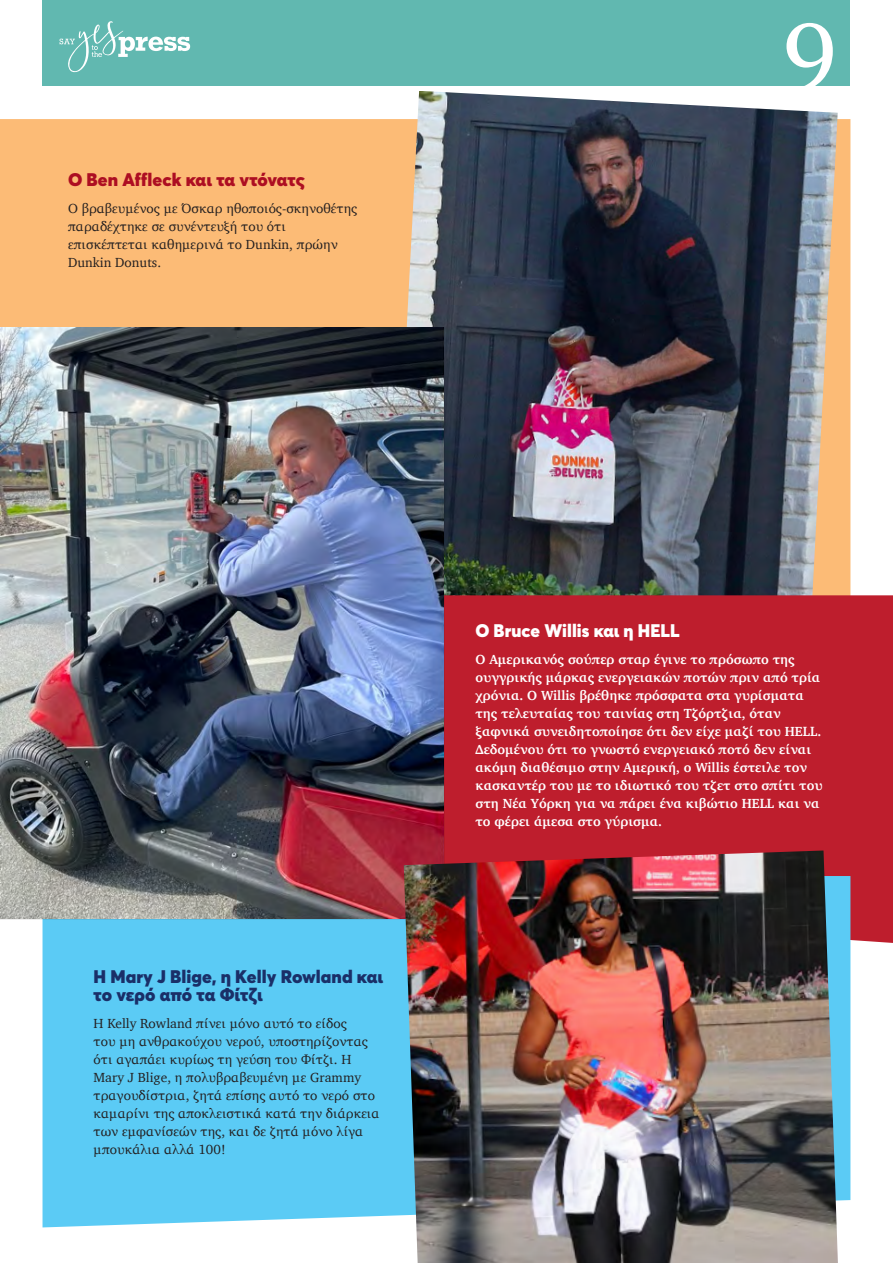
<style>
.page{position:relative;width:893px;height:1263px;background:#fff}
.page>*{position:absolute;margin:0;border:0;box-sizing:border-box;transform-origin:0 0}
.t1{font:97.5px "Georgia";color:#fff}
.t2{font:900 18px/18px "Averta";letter-spacing:.005em;color:#1a2f68}
.t3{font:900 18px "Averta";letter-spacing:.005em;color:#ad0e22}
.t4{font:900 18px "Averta";letter-spacing:.005em;color:#fff}
.t5{font:700 13.5px/18px "Charter";letter-spacing:.005em;color:#fff}
.t6{font:13.5px/18px "Charter";letter-spacing:.005em;color:#231f20}
</style>
<div class="page">
<div style="left:0;top:119px;width:850px;height:476px;background:#fcbb76"></div>
<img style="left:391px;top:91px;width:447px;height:504px">
<div style="left:19px;top:595px;width:874px;height:348px;background:#be1e2d"></div>
<div style="left:43px;top:876px;width:807px;height:351px;background:#5bcbf5"></div>
<div style="left:43px;top:0;width:807px;height:85px;background:#61b8b0"></div>
<svg style="left:60px;top:21px;width:130px;height:51px"></svg>
<img style="left:0;top:327px;width:444px;height:592px">
<img style="left:404px;top:850px;width:434px;height:413px">
<h2 class="t3" style="left:68px;top:168px;width:238px">Ο Ben Affleck και τα ντόνατς</h2>
<p class="t6" style="left:68px;top:199px;width:291px">Ο βραβευμένος με Όσκαρ ηθοποιός-σκηνοθέτης παραδέχτηκε σε συνέντευξή του ότι επισκέπτεται καθημερινά το Dunkin, πρώην Dunkin Donuts.</p>
<h1 class="t1" style="left:782px;top:-29px;width:57px">9</h1>
<h2 class="t2" style="left:94px;top:968px;width:291px">Η Mary J Blige, η Kelly Rowland και το νερό από τα Φίτζι</h2>
<p class="t6" style="left:94px;top:1014px;width:288px">Η Kelly Rowland πίνει μόνο αυτό το είδος<br>του μη ανθρακούχου νερού, υποστηρίζοντας ότι αγαπάει κυρίως τη γεύση του Φίτζι. Η Mary J Blige, η πολυβραβευμένη με Grammy τραγουδίστρια, ζητά επίσης αυτό το νερό στο καμαρίνι της αποκλειστικά κατά την διάρκεια των εμφανίσεών της, και δε ζητά μόνο λίγα μπουκάλια αλλά 100!</p>
<h2 class="t4" style="left:475px;top:619px;width:206px">Ο Bruce Willis και η HELL</h2>
<p class="t5" style="left:475px;top:650px;width:349px">Ο Αμερικανός σούπερ σταρ έγινε το πρόσωπο της ουγγρικής μάρκας ενεργειακών ποτών πριν από τρία χρόνια. Ο Willis βρέθηκε πρόσφατα στα γυρίσματα της τελευταίας του ταινίας στη Τζόρτζια, όταν ξαφνικά συνειδητοποίησε ότι δεν είχε μαζί του HELL.<br>Δεδομένου ότι το γνωστό ενεργειακό ποτό δεν είναι ακόμη διαθέσιμο στην Αμερική, ο Willis έστειλε τον κασκαντέρ του με το ιδιωτικό του τζετ στο σπίτι του στη Νέα Υόρκη για να πάρει ένα κιβώτιο HELL και να το φέρει άμεσα στο γύρισμα.</p>
</div>
